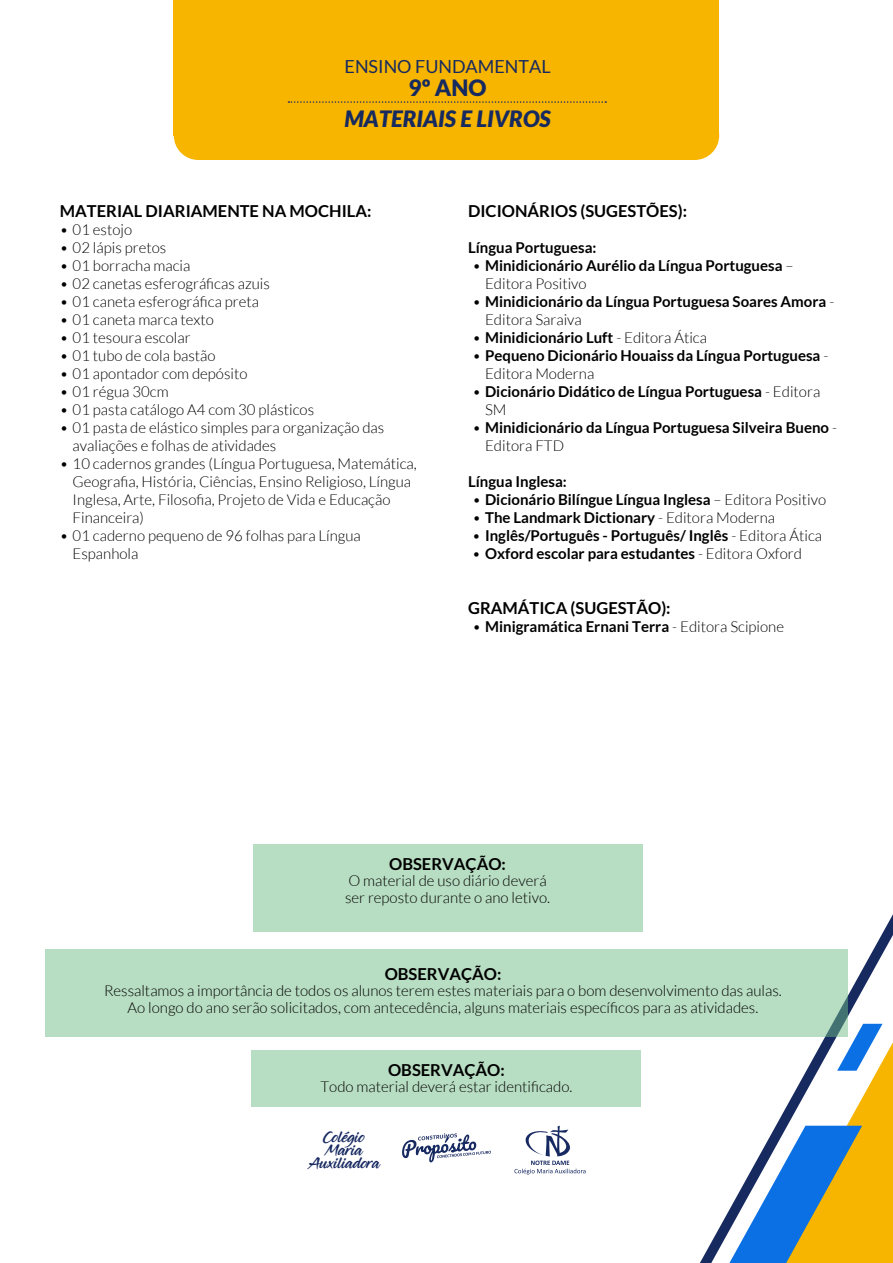
<style>
.page{position:relative;width:893px;height:1263px;background:#fff}
.page>*{position:absolute;margin:0;border:0;box-sizing:border-box;transform-origin:0 0}
.t1{font:italic 900 22.5px "Lato";color:#172a60}
.t2{font:900 22.5px "Lato";color:#172a60}
.t3{font:18px "Lato";color:#172a60}
.t4{font:700 16.5px "Lato";color:#000}
.t5{font:15.9px/13.2px "Midnight Drive";color:#172961;text-align:center}
.t6{font:300 15px/18px "Lato";color:#000}
.t7{font:700 15px/18px "Lato";color:#000}
.s1{font-weight:300}
</style>
<div class="page">
<div style="left:174px;top:0;width:545px;height:136px;background:#f7b500"></div>
<div style="left:174px;top:111px;width:49px;height:49px;background:#f7b500;border-radius:50%"></div>
<div style="left:198px;top:63px;width:497px;height:97px;background:#f7b500"></div>
<div style="left:670px;top:111px;width:49px;height:49px;background:#f7b500;border-radius:50%"></div>
<svg style="left:700px;top:914px;width:193px;height:349px"></svg>
<svg style="left:729px;top:1024px;width:164px;height:239px"></svg>
<svg style="left:514px;top:1126px;width:71px;height:48px"></svg>
<svg style="left:402px;top:1133px;width:89px;height:30px"></svg>
<svg style="left:288px;top:101px;width:318px;height:2px"></svg>
<div style="left:253px;top:844px;width:389px;height:88px;background:#b7ddc2"></div>
<div style="left:45px;top:950px;width:803px;height:87px;background:#b7ddc2"></div>
<div style="left:252px;top:1050px;width:389px;height:56px;background:#b7ddc2"></div>
<p class="t3" style="left:345px;top:57px;width:208px">ENSINO FUNDAMENTAL</p>
<h1 class="t2" style="left:409px;top:75px;width:79px">9º ANO</h1>
<h1 class="t1" style="left:344px;top:105px;width:208px">MATERIAIS E LIVROS</h1>
<p class="t4" style="left:60px;top:201px;width:313px">MATERIAL DIARIAMENTE NA MOCHILA:</p>
<p class="t6" style="left:60px;top:220px;width:74px">• 01 estojo</p>
<p class="t6" style="left:60px;top:238px;width:108px">• 02 lápis pretos</p>
<p class="t6" style="left:60px;top:256px;width:132px">• 01 borracha macia</p>
<p class="t6" style="left:60px;top:274px;width:212px">• 02 canetas esferográficas azuis</p>
<p class="t6" style="left:60px;top:292px;width:201px">• 01 caneta esferográfica preta</p>
<p class="t6" style="left:60px;top:310px;width:156px">• 01 caneta marca texto</p>
<p class="t6" style="left:60px;top:328px;width:132px">• 01 tesoura escolar</p>
<p class="t6" style="left:60px;top:346px;width:157px">• 01 tubo de cola bastão</p>
<p class="t6" style="left:60px;top:364px;width:189px">• 01 apontador com depósito</p>
<p class="t6" style="left:60px;top:382px;width:110px">• 01 régua 30cm</p>
<p class="t6" style="left:60px;top:400px;width:256px">• 01 pasta catálogo A4 com 30 plásticos</p>
<p class="t6" style="left:73px;top:418px;width:313px;text-indent:-13px">• 01 pasta de elástico simples para organização das avaliações e folhas de atividades</p>
<p class="t6" style="left:73px;top:454px;width:346px;text-indent:-13px">• 10 cadernos grandes (Língua Portuguesa, Matemática, Geografia, História, Ciências, Ensino Religioso, Língua Inglesa, Arte, Filosofia, Projeto de Vida e Educação Financeira)</p>
<p class="t6" style="left:73px;top:526px;width:290px;text-indent:-13px">• 01 caderno pequeno de 96 folhas para Língua<br>Espanhola</p>
<p class="t4" style="left:468px;top:201px;width:220px">DICIONÁRIOS (SUGESTÕES):</p>
<p class="t7" style="left:468px;top:238px;width:130px">Língua Portuguesa:</p>
<p class="t7" style="left:485px;top:256px;width:310px;text-indent:-13px"><span class="s1">•</span> Minidicionário Aurélio da Língua Portuguesa <span class="s1">–<br>Editora Positivo</span></p>
<p class="t7" style="left:485px;top:292px;width:351px;text-indent:-13px"><span class="s1">•</span> Minidicionário da Língua Portuguesa Soares Amora <span class="s1">-<br>Editora Saraiva</span></p>
<p class="t7" style="left:472px;top:328px;width:236px"><span class="s1">•</span> Minidicionário Luft <span class="s1">- Editora Ática</span></p>
<p class="t7" style="left:485px;top:346px;width:345px;text-indent:-13px"><span class="s1">•</span> Pequeno Dicionário Houaiss da Língua Portuguesa <span class="s1">-<br>Editora Moderna</span></p>
<p class="t7" style="left:485px;top:382px;width:337px;text-indent:-13px"><span class="s1">•</span> Dicionário Didático de Língua Portuguesa <span class="s1">- Editora<br>SM</span></p>
<p class="t7" style="left:485px;top:418px;width:354px;text-indent:-13px"><span class="s1">•</span> Minidicionário da Língua Portuguesa Silveira Bueno <span class="s1">-<br>Editora FTD</span></p>
<p class="t7" style="left:468px;top:472px;width:100px">Língua Inglesa:</p>
<p class="t7" style="left:472px;top:490px;width:355px"><span class="s1">•</span> Dicionário Bilíngue Língua Inglesa <span class="s1">– Editora Positivo</span></p>
<p class="t7" style="left:472px;top:508px;width:304px"><span class="s1">•</span> The Landmark Dictionary <span class="s1">- Editora Moderna</span></p>
<p class="t7" style="left:472px;top:526px;width:351px"><span class="s1">•</span> Inglês/Português - Português/ Inglês <span class="s1">- Editora Ática</span></p>
<p class="t7" style="left:472px;top:544px;width:331px"><span class="s1">•</span> Oxford escolar para estudantes <span class="s1">- Editora Oxford</span></p>
<p class="t4" style="left:468px;top:598px;width:204px">GRAMÁTICA (SUGESTÃO):</p>
<p class="t7" style="left:472px;top:617px;width:313px"><span class="s1">•</span> Minigramática Ernani Terra <span class="s1">- Editora Scipione</span></p>
<p class="t4" style="left:389px;top:854px;width:118px">OBSERVAÇÃO:</p>
<p class="t6" style="left:345px;top:872px;width:207px;line-height:16.5px">O material de uso diário deverá ser reposto durante o ano letivo.</p>
<p class="t4" style="left:385px;top:964px;width:118px">OBSERVAÇÃO:</p>
<p class="t6" style="left:104px;top:983px;width:679px;line-height:16.5px;text-align:center">Ressaltamos a importância de todos os alunos terem estes materiais para o bom desenvolvimento das aulas.<br>Ao longo do ano serão solicitados, com antecedência, alguns materiais específicos para as atividades.</p>
<p class="t4" style="left:388px;top:1060px;width:118px">OBSERVAÇÃO:</p>
<p class="t6" style="left:320px;top:1078px;width:253px">Todo material deverá estar identificado.</p>
<p class="t5" style="left:308px;top:1131px;width:73px">Colégio<br>Maria<br>Auxiliadora</p>
</div>
